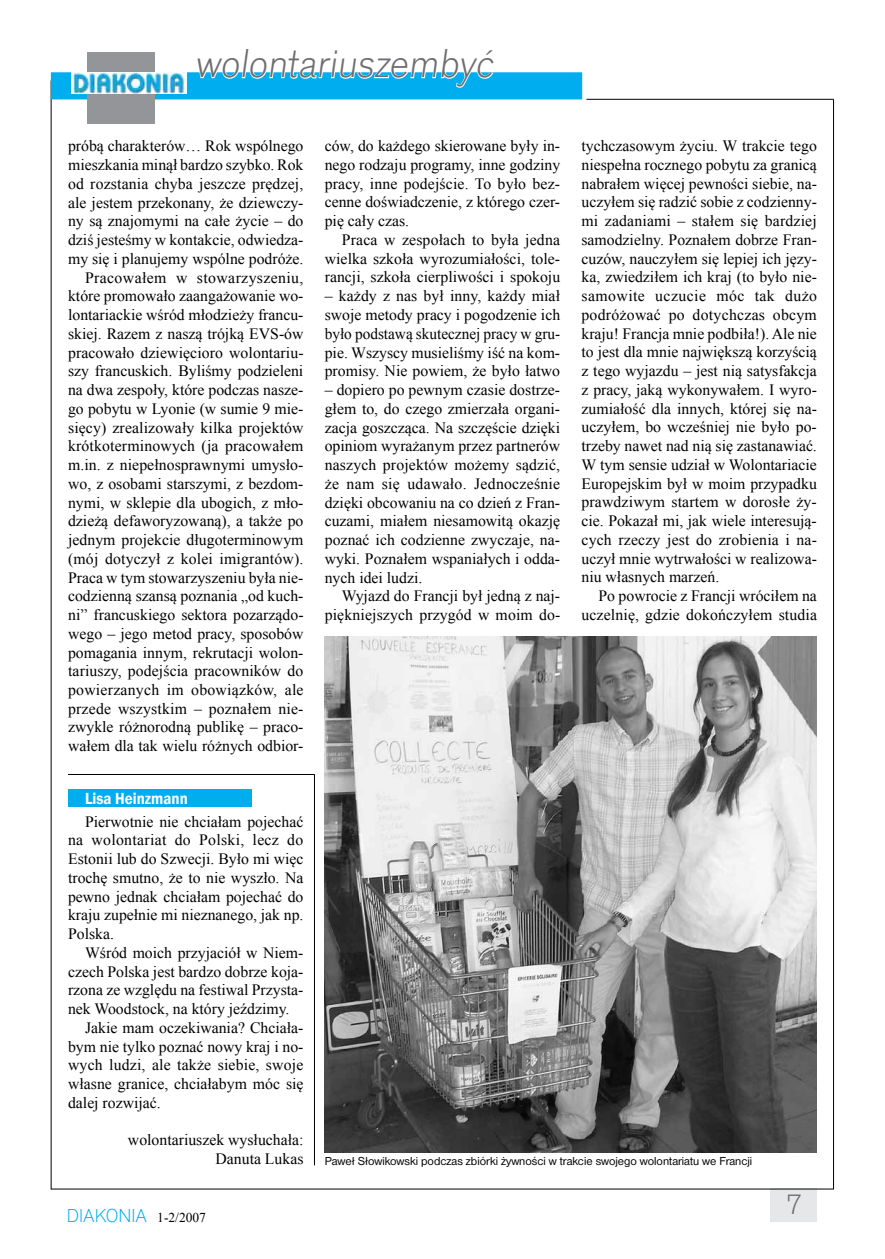
<style>
.page{position:relative;width:885px;height:1259px;background:#fff}
.page>*{position:absolute;margin:0;border:0;box-sizing:border-box;transform-origin:0 0}
.t1{font:42px "Accius TEE Ligh";color:#6d6e71}
.t2{font:30px "Accius TEE Ligh";color:#6d6e71}
.t3{font:19.5px "Accius TEE Ligh";color:#00aeef}
.t4{font:600 16.5px "Franklin Gothic";color:#fff;scale:.9 1}
.t5{font:15.75px/18.8px "Times New Roman";color:#000;text-align:justify}
.t6{font:12px "Nimbus San DEE";color:#000}
.s1{font-family:"Times New Roman";font-size:13.5px;color:#000}
</style>
<div class="page">
<div style="left:770px;top:1188px;width:46px;height:33px;background:#e6e7e8"></div>
<hr style="left:51px;top:80px;width:1px;height:1109px;background:#000">
<div style="left:51px;top:72px;width:531px;height:27px;background:#00aeef"></div>
<svg style="left:196px;top:72px;width:299px;height:16px"></svg>
<div style="left:68px;top:788px;width:184px;height:18px;background:#00aeef"></div>
<hr style="left:833px;top:99px;width:1px;height:1090px;background:#000">
<hr style="left:51px;top:1188px;width:782px;height:1px;background:#000">
<hr style="left:586px;top:99px;width:247px;height:1px;background:#000">
<div style="left:88px;top:53px;width:67px;height:71px;background:#939598"></div>
<img style="left:71px;top:72px;width:115px;height:22px">
<img style="left:325px;top:636px;width:491px;height:516px">
<hr style="left:68px;top:774px;width:246px;height:1px;background:#000">
<hr style="left:314px;top:774px;width:1px;height:391px;background:#000">
<h1 class="t1" style="left:195px;top:40px;width:306px">wolontariuszem być</h1>
<p class="t5" style="left:68px;top:136px;width:237px;text-align:right">próbą charakterów… Rok wspólnego mieszkania minął bardzo szybko. Rok od rozstania chyba jeszcze prędzej, ale jestem przekonany, że dziewczy&shy;ny są znajomymi na całe życie – do dziś jesteśmy w kontakcie, odwiedza&shy;my się i planujemy wspólne podróże.<br>Pracowałem w stowarzyszeniu, które promowało zaangażowanie wo&shy;lontariackie wśród młodzieży francu&shy;skiej. Razem z naszą trójką EVS-ów pracowało dziewięcioro wolontariu&shy;szy francuskich. Byliśmy podzieleni na dwa zespoły, które podczas nasze&shy;go pobytu w Lyonie (w sumie 9 mie&shy;sięcy) zrealizowały kilka projektów krótkoterminowych (ja pracowałem m.in. z niepełnosprawnymi umysło&shy;wo, z osobami starszymi, z bezdom&shy;nymi, w sklepie dla ubogich, z mło&shy;dzieżą defaworyzowaną), a także po jednym projekcie długoterminowym (mój dotyczył z kolei imigrantów).<br>Praca w tym stowarzyszeniu była nie&shy;codzienną szansą poznania „od kuch&shy;ni” francuskiego sektora pozarządo&shy;wego – jego metod pracy, sposobów pomagania innym, rekrutacji wolon&shy;tariuszy, podejścia pracowników do powierzanych im obowiązków, ale przede wszystkim – poznałem nie&shy;zwykle różnorodną publikę – praco&shy;wałem dla tak wielu różnych odbior-</p>
<p class="t5" style="left:325px;top:136px;width:237px">ców, do każdego skierowane były in&shy;nego rodzaju programy, inne godziny pracy, inne podejście. To było bez&shy;cenne doświadczenie, z którego czer&shy;pię cały czas.</p>
<p class="t5" style="left:325px;top:230px;width:237px;text-indent:17px">Praca w zespołach to była jedna wielka szkoła wyrozumiałości, tole&shy;rancji, szkoła cierpliwości i spokoju</p>
<p class="t5" style="left:325px;top:286px;width:237px">– każdy z nas był inny, każdy miał swoje metody pracy i pogodzenie ich było podstawą skutecznej pracy w gru&shy;pie. Wszyscy musieliśmy iść na kom&shy;promisy. Nie powiem, że było łatwo</p>
<p class="t5" style="left:325px;top:380px;width:237px">– dopiero po pewnym czasie dostrze&shy;głem to, do czego zmierzała organi&shy;zacja goszcząca. Na szczęście dzięki opiniom wyrażanym przez partnerów naszych projektów możemy sądzić, że nam się udawało. Jednocześnie dzięki obcowaniu na co dzień z Fran&shy;cuzami, miałem niesamowitą okazję poznać ich codzienne zwyczaje, na&shy;wyki. Poznałem wspaniałych i odda&shy;nych idei ludzi.</p>
<p class="t5" style="left:325px;top:586px;width:237px;text-align:right">Wyjazd do Francji był jedną z naj&shy;piękniejszych przygód w moim do-</p>
<p class="t5" style="left:581px;top:136px;width:237px">tychczasowym życiu. W trakcie tego niespełna rocznego pobytu za granicą nabrałem więcej pewności siebie, na&shy;uczyłem się radzić sobie z codzienny&shy;mi zadaniami – stałem się bardziej samodzielny. Poznałem dobrze Fran&shy;cuzów, nauczyłem się lepiej ich języ&shy;ka, zwiedziłem ich kraj (to było nie&shy;samowite uczucie móc tak dużo podróżować po dotychczas obcym kraju! Francja mnie podbiła!). Ale nie to jest dla mnie największą korzyścią z tego wyjazdu – jest nią satysfakcja z pracy, jaką wykonywałem. I wyro&shy;zumiałość dla innych, której się na&shy;uczyłem, bo wcześniej nie było po&shy;trzeby nawet nad nią się zastanawiać.<br>W tym sensie udział w Wolontariacie Europejskim był w moim przypadku prawdziwym startem w dorosłe ży&shy;cie. Pokazał mi, jak wiele interesują&shy;cych rzeczy jest do zrobienia i na&shy;uczył mnie wytrwałości w realizowa&shy;niu własnych marzeń.</p>
<p class="t5" style="left:581px;top:586px;width:237px;text-align:right">Po powrocie z Francji wróciłem na uczelnię, gdzie dokończyłem studia</p>
<p class="t4" style="left:85px;top:788px;width:116px">Lisa Heinzmann</p>
<p class="t5" style="left:68px;top:812px;width:237px;text-indent:17px">Pierwotnie nie chciałam pojechać na wolontariat do Polski, lecz do Estonii lub do Szwecji. Było mi więc trochę smutno, że to nie wyszło. Na pewno jednak chciałam pojechać do kraju zupełnie mi nieznanego, jak np.<br>Polska.</p>
<p class="t5" style="left:85px;top:943px;width:220px">Wśród moich przyjaciół w Niem-</p>
<p class="t5" style="left:68px;top:961px;width:237px">czech Polska jest bardzo dobrze koja-</p>
<p class="t5" style="left:68px;top:980px;width:237px">rzona ze względu na festiwal Przysta-</p>
<p class="t5" style="left:68px;top:999px;width:223px">nek Woodstock, na który jeździmy.</p>
<p class="t5" style="left:85px;top:1018px;width:220px">Jakie mam oczekiwania? Chciała-</p>
<p class="t5" style="left:68px;top:1036px;width:237px">bym nie tylko poznać nowy kraj i no-</p>
<p class="t5" style="left:68px;top:1055px;width:237px">wych ludzi, ale także siebie, swoje</p>
<p class="t5" style="left:68px;top:1074px;width:237px">własne granice, chciałabym móc się</p>
<p class="t5" style="left:68px;top:1093px;width:94px">dalej rozwijać.</p>
<p class="t5" style="left:128px;top:1130px;width:177px;text-align:right">wolontariuszek wysłuchała:<br>Danuta Lukas</p>
<p class="t3" style="left:67px;top:1204px;width:141px">DIAKONIA <span class="s1">1-2/2007</span></p>
<p class="t6" style="left:325px;top:1154px;width:429px">Paweł Słowikowski podczas zbiórki żywności w trakcie swojego wolontariatu we Francji</p>
<h2 class="t2" style="left:785px;top:1188px;width:18px">7</h2>
</div>
